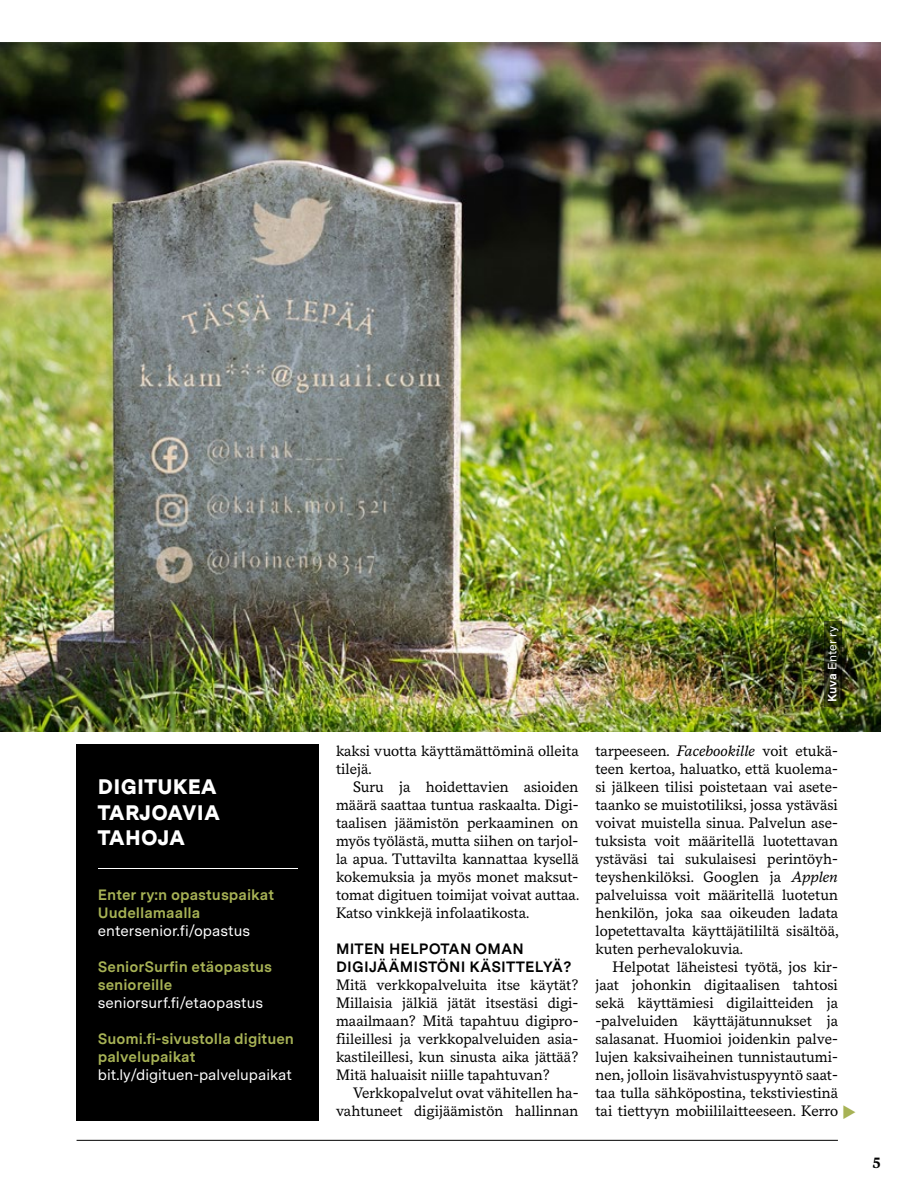
<style>
.page{position:relative;width:923px;height:1191px;background:#fff}
.page>*{position:absolute;margin:0;border:0;box-sizing:border-box;transform-origin:0 0}
.t1{font:900 21px/25.2px "Messina Sans";letter-spacing:.01em;color:#fff}
.t2{font:15px/18px "Messina Serif";color:#000;text-align:justify}
.t3{font:700 15px/18px "Messina Sans";color:#a7b255}
.t4{font:15px "Messina Sans";color:#fff}
.t5{font:700 15px/18px "Messina Sans";letter-spacing:.01em;color:#000}
.t6{font:700 15px "Messina Serif";color:#000}
.t7{font:12px "Messina Sans";color:#fff}
.s1{font-weight:700}
.s2{font-style:italic}
.s3{color:#a7b255}
</style>
<div class="page">
<div style="left:77px;top:744px;width:242px;height:376px;background:#000"></div>
<img style="left:0;top:43px;width:880px;height:688px">
<hr style="left:77px;top:1140px;width:761px;height:1px;background:#000">
<hr style="left:98px;top:867px;width:200px;height:1px;background:#fff">
<svg style="left:824px;top:621px;width:17px;height:85px"></svg>
<h1 class="t1" style="left:98px;top:773px;width:124px">DIGITUKEA<br>TARJOAVIA<br>TAHOJA</h1>
<p class="t3" style="left:98px;top:885px;width:178px">Enter ry:n opastuspaikat<br>Uudellamaalla</p>
<p class="t4" style="left:98px;top:919px;width:154px">entersenior.fi/opastus</p>
<p class="t3" style="left:98px;top:957px;width:176px">SeniorSurfin etäopastus senioreille</p>
<p class="t4" style="left:98px;top:991px;width:167px">seniorsurf.fi/etaopastus</p>
<p class="t3" style="left:98px;top:1029px;width:198px">Suomi.fi-sivustolla digituen palvelupaikat</p>
<p class="t4" style="left:98px;top:1063px;width:196px">bit.ly/digituen-palvelupaikat</p>
<p class="t7" style="left:823px;top:702px;width:77px;rotate:-90deg"><span class="s1">Kuva</span> Enter ry</p>
<p class="t2" style="left:336px;top:741px;width:244px">kaksi vuotta käyttämättöminä olleita tilejä.</p>
<p class="t2" style="left:336px;top:777px;width:245px;text-indent:17px">Suru ja hoidettavien asioiden määrä saattaa tuntua raskaalta. Digi&shy;taalisen jäämistön perkaaminen on myös työlästä, mutta siihen on tarjol&shy;la apua. Tuttavilta kannattaa kysellä kokemuksia ja myös monet maksut&shy;tomat digituen toimijat voivat auttaa.<br>Katso vinkkejä infolaatikosta.</p>
<p class="t5" style="left:336px;top:939px;width:237px">MITEN HELPOTAN OMAN<br>DIGIJÄÄMISTÖNI KÄSITTELYÄ?</p>
<p class="t2" style="left:336px;top:975px;width:244px">Mitä verkkopalveluita itse käytät?<br>Millaisia jälkiä jätät itsestäsi digi&shy;maailmaan? Mitä tapahtuu digipro&shy;fiileillesi ja verkkopalveluiden asia&shy;kastileillesi, kun sinusta aika jättää?<br>Mitä haluaisit niille tapahtuvan?</p>
<p class="t2" style="left:336px;top:1083px;width:244px;text-align:right">Verkkopalvelut ovat vähitellen ha&shy;vahtuneet digijäämistön hallinnan</p>
<p class="t2" style="left:595px;top:741px;width:245px">tarpeeseen. <span class="s2">Facebookille</span> voit etukä&shy;teen kertoa, haluatko, että kuolema&shy;si jälkeen tilisi poistetaan vai asete&shy;taanko se muistotiliksi, jossa ystäväsi voivat muistella sinua. Palvelun ase&shy;tuksista voit määritellä luotettavan ystäväsi tai sukulaisesi perintöyh&shy;teyshenkilöksi. Googlen ja <span class="s2">Applen </span>palveluissa voit määritellä luotetun henkilön, joka saa oikeuden ladata lopetettavalta käyttäjätililtä sisältöä, kuten perhevalokuvia.</p>
<p class="t2" style="left:595px;top:957px;width:263px;text-align:left;text-indent:17px">Helpotat läheistesi työtä, jos kir&shy;jaat johonkin digitaalisen tahtosi sekä käyttämiesi digilaitteiden ja -palveluiden käyttäjätunnukset ja salasanat. Huomioi joidenkin palve&shy;lujen kaksivaiheinen tunnistautumi&shy;nen, jolloin lisävahvistuspyyntö saat&shy;taa tulla sähköpostina, tekstiviestinä tai tiettyyn mobiililaitteeseen. Kerro <span class="s3">◆</span></p>
<p class="t6" style="left:872px;top:1151px;width:10px">5</p>
</div>
